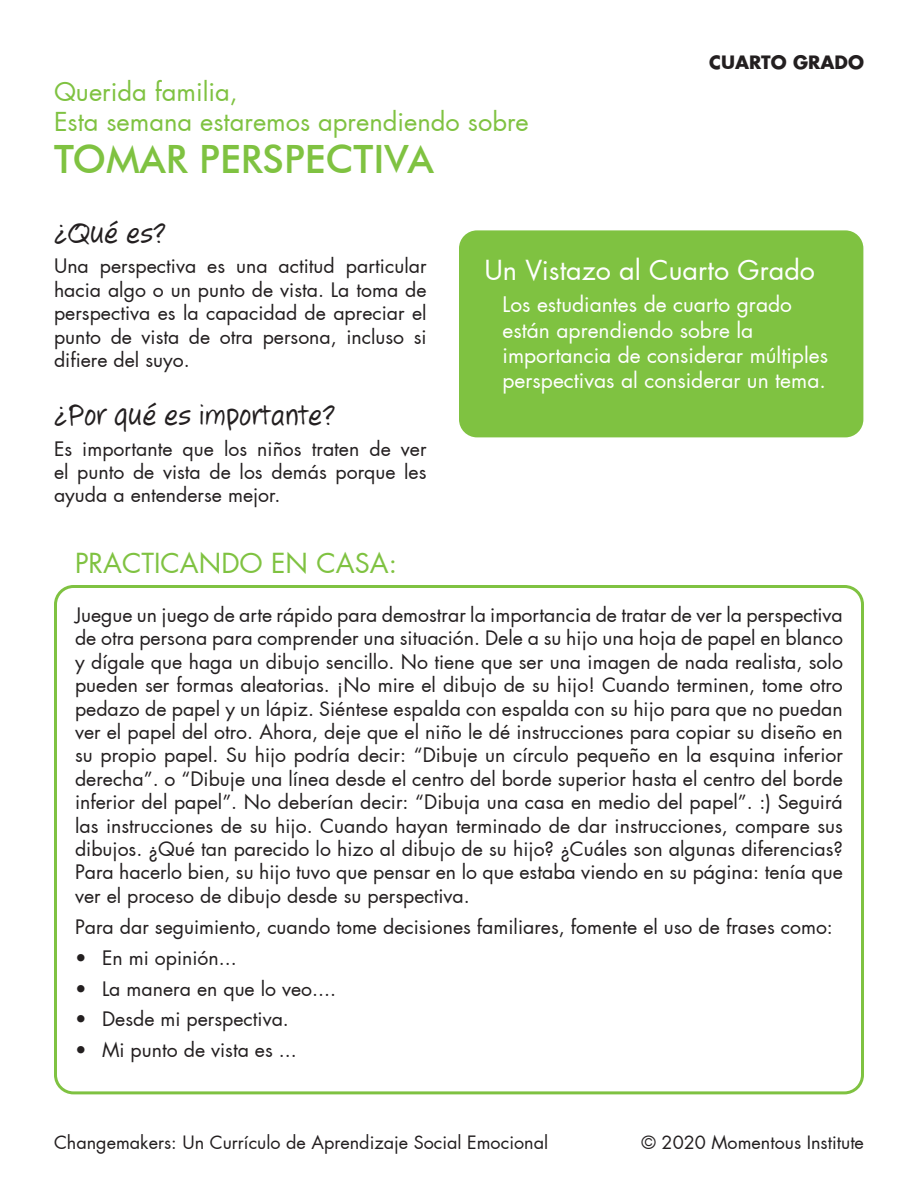
<style>
.page{position:relative;width:918px;height:1188px;background:#fff}
.page>*{position:absolute;margin:0;border:0;box-sizing:border-box;transform-origin:0 0}
.t1{font:500 39px "Futura BT";color:#7fc241}
.t2{font:30px "Jotting";color:#231f20}
.t3{font:27px "Futura";color:#fff}
.t4{font:27px "Futura";color:#7fc241}
.t5{font:25.5px "Futura";color:#7fc241}
.t6{font:21px/25.2px "Futura";color:#fff}
.t7{font:19.5px/23.4px "Futura";color:#231f20;text-align:justify}
.t8{font:18px "Futura";color:#231f20}
.t9{font:700 18px "Futura";color:#231f20}
</style>
<div class="page">
<div style="left:459px;top:230px;width:404px;height:207px;background:#7fc241;border-radius:18px"></div>
<div style="left:54px;top:585px;width:810px;height:509px;border:3px solid #7fc241;border-radius:18px"></div>
<p class="t5" style="left:54px;top:75px;width:185px">Querida familia,</p>
<p class="t5" style="left:54px;top:106px;width:476px">Esta semana estaremos aprendiendo sobre</p>
<p class="t1" style="left:54px;top:135px;width:381px">TOMAR PERSPECTIVA</p>
<p class="t9" style="left:709px;top:50px;width:156px">CUARTO GRADO</p>
<p class="t2" style="left:54px;top:215px;width:114px">¿Qué es?</p>
<p class="t7" style="left:54px;top:255px;width:374px">Una perspectiva es una actitud particular hacia algo o un punto de vista. La toma de perspectiva es la capacidad de apreciar el punto de vista de otra persona, incluso si difiere del suyo.</p>
<p class="t2" style="left:54px;top:397px;width:283px">¿Por qué es importante?</p>
<p class="t7" style="left:54px;top:437px;width:374px">Es importante que los niños traten de ver el punto de vista de los demás porque les ayuda a entenderse mejor.</p>
<p class="t4" style="left:75px;top:546px;width:324px">PRACTICANDO EN CASA:</p>
<p class="t3" style="left:484px;top:253px;width:332px">Un Vistazo al Cuarto Grado</p>
<p class="t6" style="left:502px;top:292px;width:327px">Los estudiantes de cuarto grado están aprendiendo sobre la importancia de considerar múltiples perspectivas al considerar un tema.</p>
<p class="t7" style="left:75px;top:603px;width:770px">Juegue un juego de arte rápido para demostrar la importancia de tratar de ver la perspectiva de otra persona para comprender una situación. Dele a su hijo una hoja de papel en blanco y dígale que haga un dibujo sencillo. No tiene que ser una imagen de nada realista, solo pueden ser formas aleatorias. ¡No mire el dibujo de su hijo! Cuando terminen, tome otro pedazo de papel y un lápiz. Siéntese espalda con espalda con su hijo para que no puedan ver el papel del otro. Ahora, deje que el niño le dé instrucciones para copiar su diseño en su propio papel. Su hijo podría decir: “Dibuje un círculo pequeño en la esquina inferior derecha”. o “Dibuje una línea desde el centro del borde superior hasta el centro del borde inferior del papel”. No deberían decir: “Dibuja una casa en medio del papel”. :) Seguirá las instrucciones de su hijo. Cuando hayan terminado de dar instrucciones, compare sus dibujos. ¿Qué tan parecido lo hizo al dibujo de su hijo? ¿Cuáles son algunas diferencias?<br>Para hacerlo bien, su hijo tuvo que pensar en lo que estaba viendo en su página: tenía que ver el proceso de dibujo desde su perspectiva.</p>
<p class="t7" style="left:75px;top:915px;width:760px">Para dar seguimiento, cuando tome decisiones familiares, fomente el uso de frases como:</p>
<p class="t7" style="left:75px;top:946px;width:163px">• En mi opinión...</p>
<p class="t7" style="left:75px;top:977px;width:263px">• La manera en que lo veo....</p>
<p class="t7" style="left:75px;top:1008px;width:216px">• Desde mi perspectiva.</p>
<p class="t7" style="left:75px;top:1039px;width:223px">• Mi punto de vista es ...</p>
<p class="t8" style="left:54px;top:1131px;width:496px">Changemakers: Un Currículo de Aprendizaje Social Emocional</p>
<p class="t8" style="left:642px;top:1131px;width:224px">© 2020 Momentous Institute</p>
</div>
